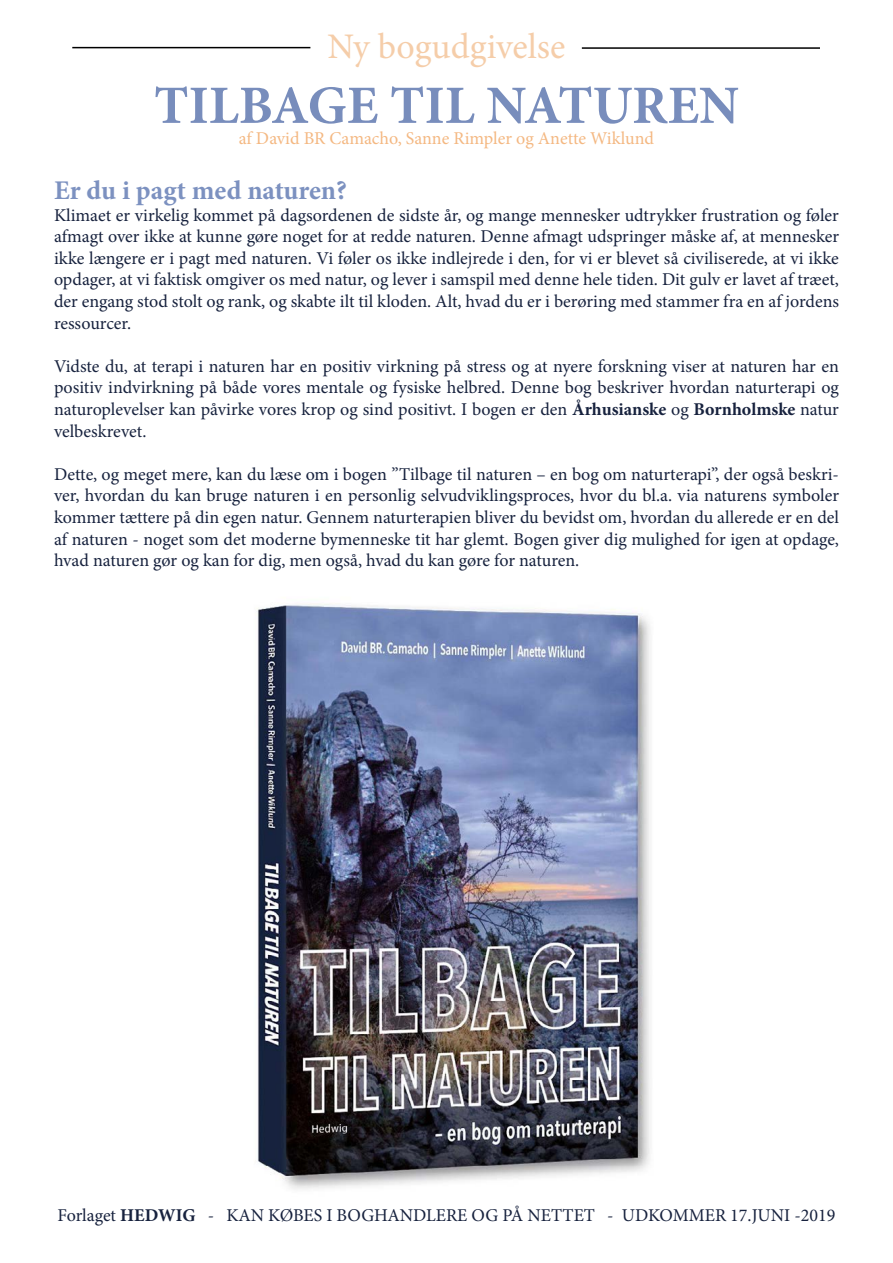
<style>
.page{position:relative;width:893px;height:1263px;background:#fff}
.page>*{position:absolute;margin:0;border:0;box-sizing:border-box;transform-origin:0 0}
.t1{font:700 54px "Minion Pro";color:#788dbc}
.t2{font:36px "Minion Pro";color:#f5cda9}
.t3{font:700 27px "Minion Pro";color:#7c91c0}
.t4{font:18px/21.6px "Minion Pro";color:#17223e;text-align:justify}
.t5{font:18px "Minion Pro";letter-spacing:-.005em;color:#f4b882}
.t6{font:18px "Museo 100";color:#000}
.t7{font:18px "Museo 900";color:#000}
.s1{font-weight:700}
</style>
<div class="page">
<img style="left:257px;top:604px;width:393px;height:585px">
<hr style="left:72px;top:47px;width:238px;height:1px;background:#000">
<hr style="left:582px;top:47px;width:238px;height:2px;background:#000">
<h2 class="t2" style="left:327px;top:22px;width:240px">Ny bogudgivelse</h2>
<h1 class="t1" style="left:154px;top:68px;width:586px">TILBAGE TIL NATUREN</h1>
<p class="t5" style="left:239px;top:127px;width:417px">af David BR Camacho, Sanne Rimpler og Anette Wiklund</p>
<h3 class="t3" style="left:54px;top:171px;width:294px">Er du i pagt med naturen?</h3>
<p class="t4" style="left:54px;top:204px;width:787px">Klimaet er virkelig kommet på dagsordenen de sidste år, og mange mennesker udtrykker frustration og føler afmagt over ikke at kunne gøre noget for at redde naturen. Denne afmagt udspringer måske af, at mennesker ikke længere er i pagt med naturen. Vi føler os ikke indlejrede i den, for vi er blevet så civiliserede, at vi ikke opdager, at vi faktisk omgiver os med natur, og lever i samspil med denne hele tiden. Dit gulv er lavet af træet, der engang stod stolt og rank, og skabte ilt til kloden. Alt, hvad du er i berøring med stammer fra en af jordens ressourcer.</p>
<p class="t4" style="left:54px;top:355px;width:786px">Vidste du, at terapi i naturen har en positiv virkning på stress og at nyere forskning viser at naturen har en positiv indvirkning på både vores mentale og fysiske helbred. Denne bog beskriver hvordan naturterapi og naturoplevelser kan påvirke vores krop og sind positivt. I bogen er den <span class="s1">Århusianske</span> og <span class="s1">Bornholmske</span> natur velbeskrevet.</p>
<p class="t4" style="left:54px;top:463px;width:787px">Dette, og meget mere, kan du læse om i bogen ”Tilbage til naturen – en bog om naturterapi”, der også beskri&shy;ver, hvordan du kan bruge naturen i en personlig selvudviklingsproces, hvor du bl.a. via naturens symboler kommer tættere på din egen natur. Gennem naturterapien bliver du bevidst om, hvordan du allerede er en del af naturen - noget som det moderne bymenneske tit har glemt. Bogen giver dig mulighed for igen at opdage, hvad naturen gør og kan for dig, men også, hvad du kan gøre for naturen.</p>
<p class="t4" style="left:58px;top:1204px;width:779px">Forlaget <span class="s1">HEDWIG</span> - KAN KØBES I BOGHANDLERE OG PÅ NETTET - UDKOMMER 17.JUNI -2019</p>
<p class="t6" style="left:585px;top:1207px;width:197px">BIZZ UP / EFTERÅR 2018</p>
<p class="t7" style="left:809px;top:1207px;width:23px">51</p>
</div>
